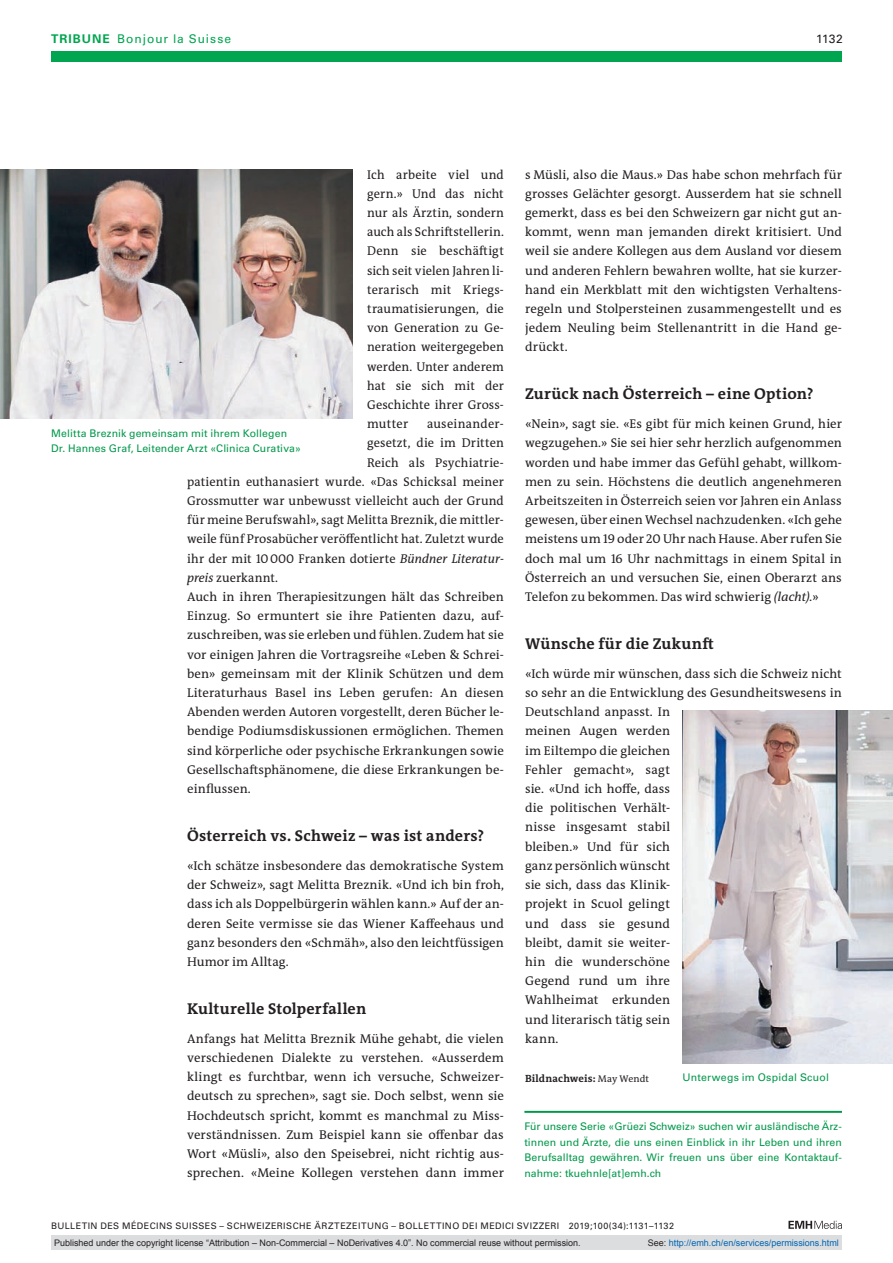
<style>
.page{position:relative;width:893px;height:1263px;background:#fff}
.page>*{position:absolute;margin:0;border:0;box-sizing:border-box;transform-origin:0 0}
.t1{font:700 15.75px "The Antiqua B W7";letter-spacing:.015em;color:#231f20}
.t2{font:12.75px/19.2px "The Antiqua B W5 Plain";letter-spacing:.01em;color:#231f20;text-align:justify}
.t3{font:12px "Univers LT Std";letter-spacing:.075em;color:#00a54f}
.t4{font:12px "Univers LT Std";color:#231f20}
.t5{font:10.5px/15.8px "Univers LT Std";letter-spacing:.01em;color:#00984a;text-align:justify}
.t6{font:700 10.5px "The Antiqua B W7";letter-spacing:.015em;color:#231f20}
.t7{font:9px "Arial";color:#231f20}
.t8{font:9px "Univers LT Std";letter-spacing:.05em;color:#231f20}
.t9{font:9px "Arial";color:#0166b3}
.s1{font-weight:700}
.s2{font-style:italic}
.s3{font-family:"The Antiqua B W5 Plain";font-weight:400;font-size:9.75px}
.s4{color:#231f20}
</style>
<div class="page">
<svg style="left:788px;top:1221px;width:54px;height:8px"></svg>
<hr style="left:524px;top:1111px;width:318px;height:2px;background:#00984a">
<img style="left:683px;top:711px;width:210px;height:352px">
<img style="left:0;top:169px;width:352px;height:249px">
<div style="left:51px;top:51px;width:791px;height:11px;background:#00a54f"></div>
<div style="left:51px;top:1235px;width:791px;height:15px;background:#dcdddf"></div>
<p class="t3" style="left:51px;top:31px;width:182px"><span class="s1">TRIBUNE</span> Bonjour la Suisse</p>
<p class="t4" style="left:816px;top:31px;width:28px">1132</p>
<p class="t2" style="left:367px;top:165px;width:138px">Ich arbeite viel und gern.» Und das nicht nur als Ärztin, sondern auch als Schriftstellerin.<br>Denn sie beschäftigt sich seit vielen Jahren li&shy;terarisch mit Kriegs&shy;traumatisierungen, die von Generation zu Ge&shy;neration weitergegeben werden. Unter anderem hat sie sich mit der Geschichte ihrer Gross&shy;mutter</p>
<p class="t2" style="left:427px;top:414px;width:78px">auseinander-</p>
<p class="t2" style="left:367px;top:434px;width:138px">gesetzt, die im Dritten</p>
<p class="t2" style="left:367px;top:453px;width:138px">Reich als Psychiatrie-</p>
<p class="t2" style="left:187px;top:472px;width:318px">patientin euthanasiert wurde. «Das Schicksal meiner</p>
<p class="t2" style="left:187px;top:491px;width:318px">Grossmutter war unbewusst vielleicht auch der Grund</p>
<p class="t2" style="left:187px;top:510px;width:318px">für meine Berufswahl», sagt Melitta Breznik, die mittler-</p>
<p class="t2" style="left:187px;top:530px;width:318px">weile fünf Prosabücher veröffentlicht hat. Zuletzt wurde</p>
<p class="t2" style="left:187px;top:549px;width:318px">ihr der mit 10000 Franken dotierte <span class="s2">Bündner Literatur-</span></p>
<p class="t2" style="left:187px;top:568px;width:92px"><span class="s2">preis</span> zuerkannt.</p>
<p class="t2" style="left:187px;top:587px;width:318px">Auch in ihren Therapiesitzungen hält das Schreiben</p>
<p class="t2" style="left:187px;top:606px;width:318px">Einzug. So ermuntert sie ihre Patienten dazu, auf-</p>
<p class="t2" style="left:187px;top:626px;width:318px">zuschreiben, was sie erleben und fühlen. Zudem hat sie</p>
<p class="t2" style="left:187px;top:645px;width:318px">vor einigen Jahren die Vortragsreihe «Leben &amp; Schrei-</p>
<p class="t2" style="left:187px;top:664px;width:318px">ben» gemeinsam mit der Klinik Schützen und dem</p>
<p class="t2" style="left:187px;top:683px;width:318px">Literaturhaus Basel ins Leben gerufen: An diesen</p>
<p class="t2" style="left:187px;top:702px;width:318px">Abenden werden Autoren vorgestellt, deren Bücher le-</p>
<p class="t2" style="left:187px;top:722px;width:318px">bendige Podiumsdiskussionen ermöglichen. Themen</p>
<p class="t2" style="left:187px;top:741px;width:318px">sind körperliche oder psychische Erkrankungen sowie</p>
<p class="t2" style="left:187px;top:760px;width:318px">Gesellschaftsphänomene, die diese Erkrankungen be-</p>
<p class="t2" style="left:187px;top:779px;width:65px">einflussen.</p>
<p class="t1" style="left:187px;top:826px;width:299px">Österreich vs. Schweiz – was ist anders?</p>
<p class="t2" style="left:187px;top:856px;width:318px">«Ich schätze insbesondere das demokratische System der Schweiz», sagt Melitta Breznik. «Und ich bin froh, dass ich als Doppelbürgerin wählen kann.» Auf der an&shy;deren Seite vermisse sie das Wiener Kaffeehaus und ganz besonders den «Schmäh», also den leichtfüssigen Humor im Alltag.</p>
<p class="t1" style="left:187px;top:998px;width:181px">Kulturelle Stolperfallen</p>
<p class="t2" style="left:187px;top:1029px;width:318px">Anfangs hat Melitta Breznik Mühe gehabt, die vielen verschiedenen Dialekte zu verstehen. «Ausserdem klingt es furchtbar, wenn ich versuche, Schweizer&shy;deutsch zu sprechen», sagt sie. Doch selbst, wenn sie Hochdeutsch spricht, kommt es manchmal zu Miss&shy;verständnissen. Zum Beispiel kann sie offenbar das Wort «Müsli», also den Speisebrei, nicht richtig aus&shy;sprechen. «Meine Kollegen verstehen dann immer</p>
<p class="t5" style="left:51px;top:425px;width:251px">Melitta Breznik gemeinsam mit ihrem Kollegen<br>Dr. Hannes Graf, Leitender Arzt «Clinica Curativa»</p>
<p class="t2" style="left:525px;top:165px;width:318px">s Müsli, also die Maus.» Das habe schon mehrfach für grosses Gelächter gesorgt. Ausserdem hat sie schnell gemerkt, dass es bei den Schweizern gar nicht gut an&shy;kommt, wenn man jemanden direkt kritisiert. Und weil sie andere Kollegen aus dem Ausland vor diesem und anderen Fehlern bewahren wollte, hat sie kurzer&shy;hand ein Merkblatt mit den wichtigsten Verhaltens&shy;regeln und Stolpersteinen zusammengestellt und es jedem Neuling beim Stellenantritt in die Hand ge&shy;drückt.</p>
<p class="t1" style="left:525px;top:384px;width:290px">Zurück nach Österreich – eine Option?</p>
<p class="t2" style="left:525px;top:414px;width:318px">«Nein», sagt sie. «Es gibt für mich keinen Grund, hier wegzugehen.» Sie sei hier sehr herzlich aufgenommen worden und habe immer das Gefühl gehabt, willkom&shy;men zu sein. Höchstens die deutlich angenehmeren Arbeitszeiten in Österreich seien vor Jahren ein Anlass gewesen, über einen Wechsel nachzudenken. «Ich gehe meistens um 19 oder 20 Uhr nach Hause. Aber rufen Sie doch mal um 16 Uhr nachmittags in einem Spital in Österreich an und versuchen Sie, einen Oberarzt ans Telefon zu bekommen. Das wird schwierig <span class="s2">(lacht).</span>»</p>
<p class="t1" style="left:525px;top:634px;width:190px">Wünsche für die Zukunft</p>
<p class="t2" style="left:525px;top:664px;width:318px;text-align:left">«Ich würde mir wünschen, dass sich die Schweiz nicht so sehr an die Entwicklung des Gesundheitswesens in<br>Deutschland anpasst. In<br>meinen Augen werden<br>im Eiltempo die gleichen<br>Fehler gemacht», sagt<br>sie. «Und ich hoffe, dass<br>die politischen Verhält-<br>nisse insgesamt stabil<br>bleiben.» Und für sich<br>ganz persönlich wünscht<br>sie sich, dass das Klinik-<br>projekt in Scuol gelingt<br>und dass sie gesund<br>bleibt, damit sie weiter-<br>hin die wunderschöne<br>Gegend rund um ihre<br>Wahlheimat erkunden<br>und literarisch tätig sein<br>kann.</p>
<p class="t6" style="left:525px;top:1071px;width:125px">Bildnachweis: <span class="s3">May Wendt</span></p>
<p class="t5" style="left:524px;top:1118px;width:319px">Für unsere Serie «Grüezi Schweiz» suchen wir ausländische Ärz&shy;tinnen und Ärzte, die uns einen Einblick in ihr Leben und ihren Berufsalltag gewähren. Wir freuen uns über eine Kontaktauf&shy;nahme: tkuehnle[at]emh.ch</p>
<p class="t5" style="left:682px;top:1070px;width:148px">Unterwegs im Ospidal Scuol</p>
<p class="t8" style="left:51px;top:1220px;width:624px">BULLETIN DES MÉDECINS SUISSES – SCHWEIZERISCHE ÄRZTEZEITUNG – BOLLETTINO DEI MEDICI SVIZZERI 2019;100(34):1131–1132</p>
<p class="t7" style="left:54px;top:1237px;width:528px">Published under the copyright license “Attribution – Non-Commercial – NoDerivatives 4.0”. No commercial reuse without permission.</p>
<p class="t9" style="left:648px;top:1237px;width:193px"><span class="s4">See:</span> http://emh.ch/en/services/permissions.html</p>
</div>
